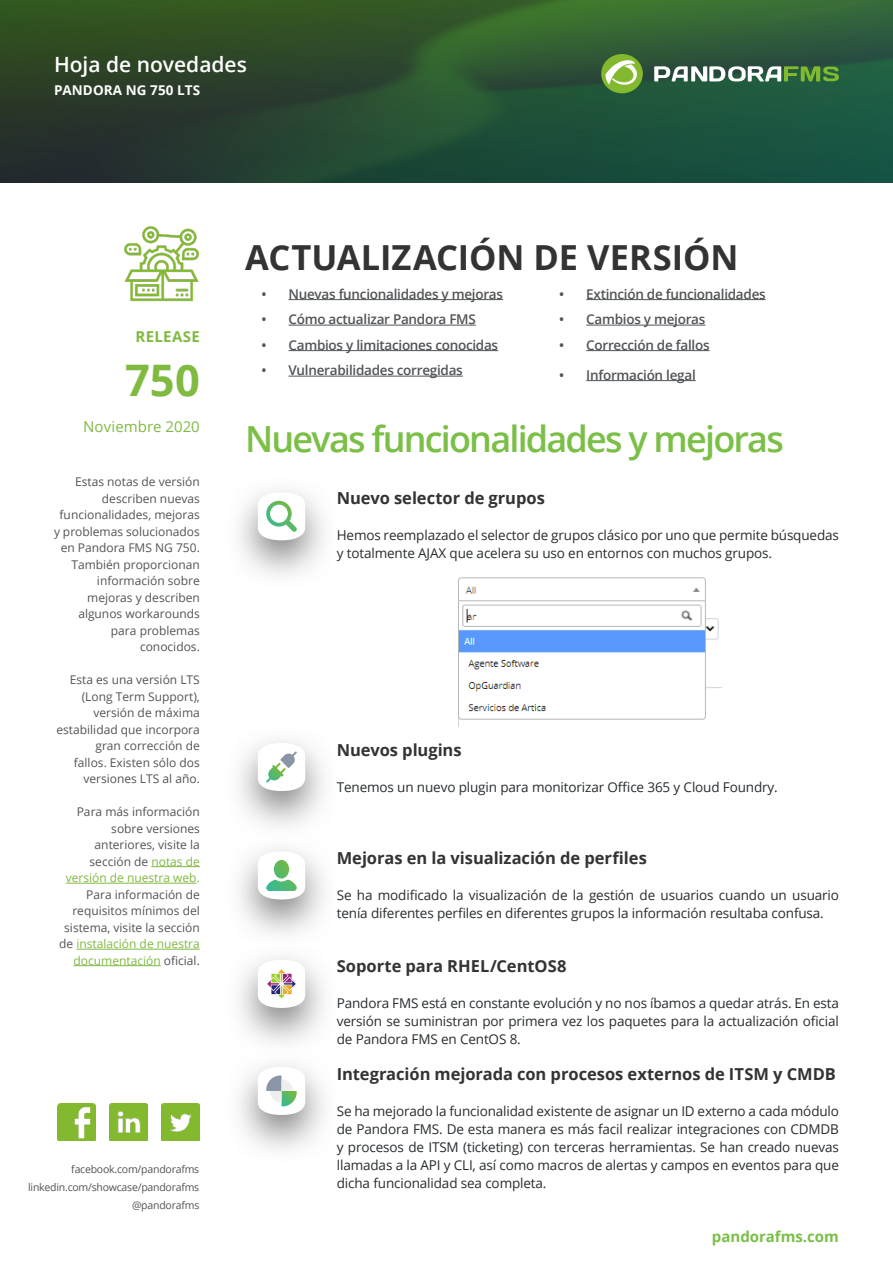
<style>
.page{position:relative;width:893px;height:1263px;background:#fff}
.page>*{position:absolute;margin:0;border:0;box-sizing:border-box;transform-origin:0 0}
.Headline_27_25_Left{font:700 43.5px "Open Sans";color:#80ba41}
.t1{font:600 36px "Open Sans";letter-spacing:-.05em;color:#7bbf47}
.Headline_27_25_Left-2{font:700 34.5px "Open Sans";letter-spacing:-.005em;color:#323332}
.Headline_27_25_Left-3{font:600 21px "Open Sans";color:#fff}
.Headline_17_20_Left{font:700 16.5px "Open Sans";letter-spacing:-.005em;color:#333}
.t2{font:700 15px "Open Sans";color:#7bbf47}
.Headline_27_25_Left-4{font:15px "Open Sans";letter-spacing:.005em;color:#80ba41}
.Headline_27_25_Left-5{font:700 15px "Open Sans";letter-spacing:.02em;color:#80ba41}
.t3{font:13.5px/18px "Open Sans";letter-spacing:-.01em;color:#282c2f}
.t4{font:600 13.5px "Open Sans";letter-spacing:-.02em;color:#515457}
.t5{font:700 13.5px "Open Sans";letter-spacing:.005em;color:#fff}
.Estilo_de_párrafo_1{font:12px/16.5px "Open Sans";color:#515457;text-align:right}
.t6{font:10.5px "Open Sans";letter-spacing:-.02em;color:#515457}
.s1{color:#80b941}
</style>
<div class="page">
<svg style="left:258px;top:492px;width:47px;height:48px"></svg>
<svg style="left:258px;top:743px;width:47px;height:48px"></svg>
<svg style="left:258px;top:851px;width:47px;height:48px"></svg>
<svg style="left:258px;top:960px;width:47px;height:48px"></svg>
<svg style="left:258px;top:1067px;width:47px;height:48px"></svg>
<img style="left:1px;top:0;width:892px;height:182px">
<img style="left:162px;top:1104px;width:37px;height:37px">
<img style="left:110px;top:1104px;width:37px;height:37px">
<img style="left:58px;top:1104px;width:37px;height:37px">
<hr style="left:151px;top:866px;width:49px;height:1px;background:#80b941">
<hr style="left:66px;top:883px;width:131px;height:1px;background:#80b941">
<hr style="left:76px;top:949px;width:124px;height:1px;background:#80b941">
<hr style="left:74px;top:965px;width:87px;height:1px;background:#80b941">
<img style="left:124px;top:226px;width:75px;height:75px">
<hr style="left:288px;top:299px;width:215px;height:1px;background:#515457">
<hr style="left:288px;top:325px;width:188px;height:1px;background:#515457">
<hr style="left:288px;top:350px;width:210px;height:1px;background:#515457">
<hr style="left:288px;top:376px;width:175px;height:1px;background:#515457">
<hr style="left:586px;top:299px;width:180px;height:1px;background:#515457">
<hr style="left:586px;top:325px;width:119px;height:1px;background:#515457">
<hr style="left:586px;top:350px;width:124px;height:1px;background:#515457">
<hr style="left:586px;top:380px;width:110px;height:1px;background:#515457">
<svg style="left:601px;top:54px;width:42px;height:39px;background:#86b058"></svg>
<svg style="left:654px;top:66px;width:185px;height:16px"></svg>
<img style="left:457px;top:577px;width:265px;height:149px">
<p class="Headline_27_25_Left-3" style="left:54px;top:50px;width:194px">Hoja de novedades</p>
<p class="t5" style="left:54px;top:81px;width:148px">PANDORA NG 750 LTS</p>
<p class="Headline_27_25_Left-5" style="left:136px;top:326px;width:66px">RELEASE</p>
<p class="Headline_27_25_Left" style="left:125px;top:349px;width:76px">750</p>
<p class="Headline_27_25_Left-4" style="left:83px;top:416px;width:118px">Noviembre 2020</p>
<p class="Estilo_de_párrafo_1" style="left:54px;top:473px;width:147px">Estas notas de versión describen nuevas funcionalidades, mejoras y problemas solucionados en Pandora FMS NG 750.<br>También proporcionan información sobre mejoras y describen algunos workarounds para problemas conocidos.</p>
<p class="Estilo_de_párrafo_1" style="left:57px;top:671px;width:145px">Esta es una versión LTS (Long Term Support), versión de máxima estabilidad que incorpora gran corrección de<br>fallos. Existen sólo dos versiones LTS al año.</p>
<p class="Estilo_de_párrafo_1" style="left:59px;top:803px;width:142px">Para más información sobre versiones anteriores, visite la sección de <span class="s1">notas de versión de nuestra web.<br></span>Para información de requisitos mínimos del sistema, visite la sección de <span class="s1">instalación de nuestra documentación</span> oficial.</p>
<p class="t6" style="left:71px;top:1162px;width:130px">facebook.com/pandorafms</p>
<p class="t6" style="left:28px;top:1180px;width:173px">linkedin.com/showcase/pandorafms</p>
<p class="t6" style="left:132px;top:1198px;width:69px">@pandorafms</p>
<p class="Headline_27_25_Left-2" style="left:245px;top:233px;width:495px">ACTUALIZACIÓN DE VERSIÓN</p>
<p class="t4" style="left:261px;top:284px;width:243px">• Nuevas funcionalidades y mejoras</p>
<p class="t4" style="left:261px;top:310px;width:216px">• Cómo actualizar Pandora FMS</p>
<p class="t4" style="left:261px;top:335px;width:238px">• Cambios y limitaciones conocidas</p>
<p class="t4" style="left:261px;top:361px;width:203px">• Vulnerabilidades corregidas</p>
<p class="t4" style="left:559px;top:284px;width:208px">• Extinción de funcionalidades</p>
<p class="t4" style="left:559px;top:310px;width:148px">• Cambios y mejoras</p>
<p class="t4" style="left:559px;top:335px;width:152px">• Corrección de fallos</p>
<p class="t4" style="left:559px;top:365px;width:138px">• Información legal</p>
<p class="t1" style="left:245px;top:414px;width:540px">Nuevas funcionalidades y mejoras</p>
<p class="Headline_17_20_Left" style="left:337px;top:486px;width:210px">Nuevo selector de grupos</p>
<p class="t3" style="left:337px;top:526px;width:504px">Hemos reemplazado el selector de grupos clásico por uno que permite búsquedas y totalmente AJAX que acelera su uso en entornos con muchos grupos.</p>
<p class="Headline_17_20_Left" style="left:337px;top:738px;width:126px">Nuevos plugins</p>
<p class="t3" style="left:337px;top:778px;width:443px">Tenemos un nuevo plugin para monitorizar Office 365 y Cloud Foundry.</p>
<p class="Headline_17_20_Left" style="left:337px;top:846px;width:312px">Mejoras en la visualización de perfiles</p>
<p class="t3" style="left:337px;top:886px;width:504px">Se ha modificado la visualización de la gestión de usuarios cuando un usuario tenía diferentes perfiles en diferentes grupos la información resultaba confusa.</p>
<p class="Headline_17_20_Left" style="left:337px;top:954px;width:231px">Soporte para RHEL/CentOS8</p>
<p class="t3" style="left:337px;top:994px;width:504px;text-align:justify">Pandora FMS está en constante evolución y no nos íbamos a quedar atrás. En esta versión se suministran por primera vez los paquetes para la actualización oficial de Pandora FMS en CentOS 8.</p>
<p class="Headline_17_20_Left" style="left:337px;top:1062px;width:501px">Integración mejorada con procesos externos de ITSM y CMDB</p>
<p class="t3" style="left:337px;top:1102px;width:504px;text-align:justify">Se ha mejorado la funcionalidad existente de asignar un ID externo a cada módulo de Pandora FMS. De esta manera es más facil realizar integraciones con CDMDB y procesos de ITSM (ticketing) con terceras herramientas. Se han creado nuevas llamadas a la API y CLI, así como macros de alertas y campos en eventos para que dicha funcionalidad sea completa.</p>
<p class="t2" style="left:712px;top:1226px;width:129px">pandorafms.com</p>
</div>
